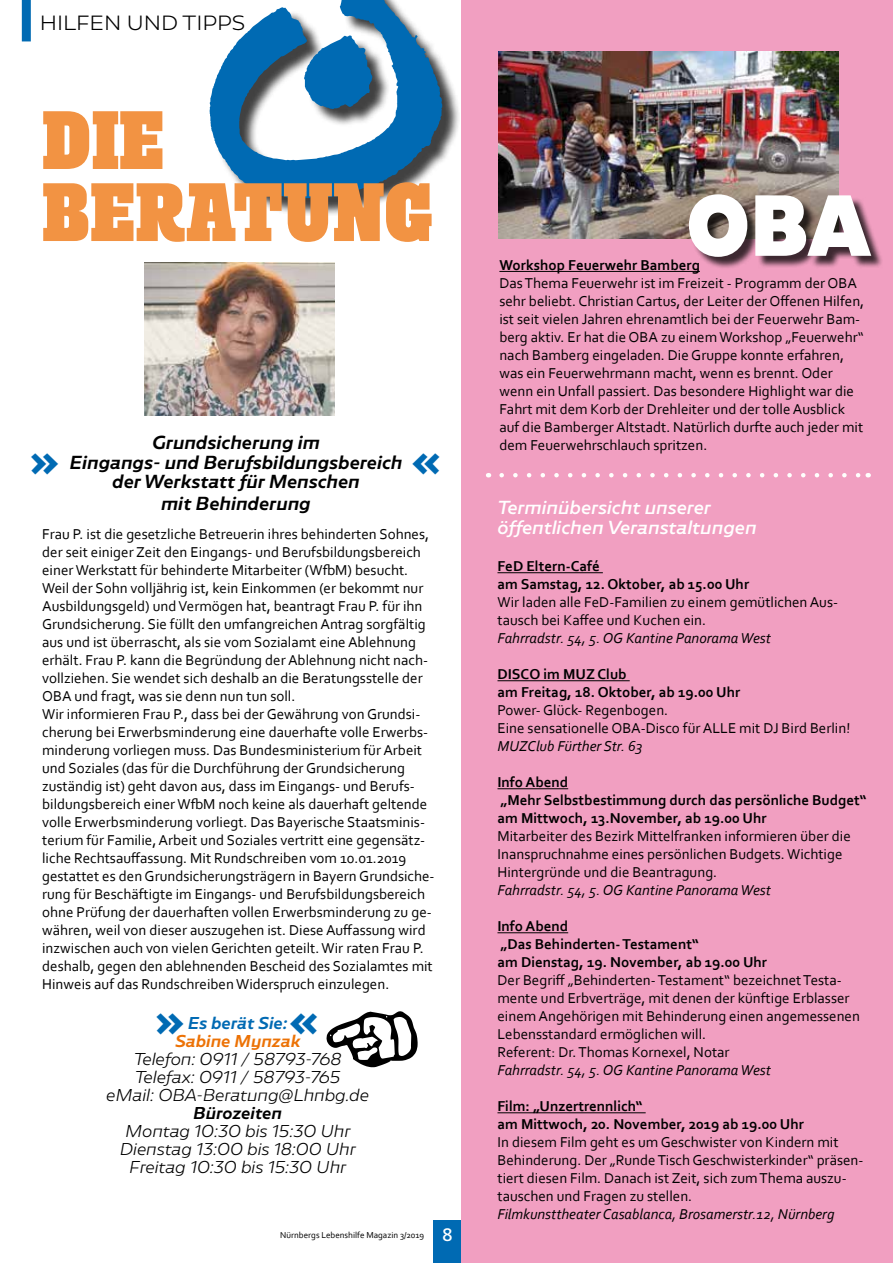
<style>
.page{position:relative;width:893px;height:1263px;background:#fff}
.page>*{position:absolute;margin:0;border:0;box-sizing:border-box;transform-origin:0 0}
.t1{font:82.5px/72px "Rita Ultra Bold DEMO";color:#f29343}
.t2{font:900 75.6px "Caprina";color:#fff;scale:.88 1}
.t3{font:900 36px "Caprina";color:#006ab3}
.t4{font:300 18px "Caprina";color:#000}
.t5{font:italic 500 16.5px/19.8px "Caprina";color:#000;text-align:center}
.t6{font:italic 16.5px/19.8px "Caprina";color:#fff}
.t7{font:15px/18px "Corbel";color:#000}
.t8{font:700 15px/18px "Corbel";color:#000}
.t9{font:italic 15px "Corbel";color:#000}
.t10{font:italic 300 15px/18px "Caprina";color:#000;text-align:center}
.t11{font:italic 500 15px "Caprina";color:#ec7206}
.t12{font:italic 500 15px "Caprina";color:#006ab3}
.t13{font:italic 500 15px "Caprina";color:#000}
.t14{font:9px "Corbel";color:#000}
.s1{font-family:"Frutiger";font-size:18px;color:#fff}
</style>
<div class="page">
<div style="left:433px;top:1220px;width:27px;height:43px;background:#006ab3"></div>
<div style="left:461px;top:0;width:432px;height:1263px;background:#f19fc1"></div>
<div style="left:212px;top:0;width:248px;height:217px;background:#000;opacity:.75"></div>
<svg style="left:210px;top:0;width:232px;height:198px"></svg>
<svg style="left:304px;top:36px;width:68px;height:73px;background:#307cb1"></svg>
<svg style="left:326px;top:1011px;width:92px;height:56px"></svg>
<img style="left:144px;top:263px;width:190px;height:153px">
<hr style="left:497px;top:572px;width:106px;height:1px;background:#000">
<hr style="left:497px;top:680px;width:133px;height:1px;background:#000">
<hr style="left:497px;top:788px;width:71px;height:1px;background:#000">
<hr style="left:497px;top:932px;width:71px;height:1px;background:#000">
<hr style="left:497px;top:1112px;width:149px;height:1px;background:#000">
<div style="left:22px;top:0;width:9px;height:41px;background:#006ab3"></div>
<hr style="left:499px;top:271px;width:201px;height:1px;background:#000">
<img style="left:499px;top:51px;width:340px;height:187px">
<svg style="left:502px;top:473px;width:359px;height:4px"></svg>
<div style="left:691px;top:196px;width:192px;height:73px;background:#000;opacity:.75"></div>
<p class="t4" style="left:40px;top:10px;width:207px">HILFEN UND TIPPS</p>
<h1 class="t1" style="left:42px;top:108px;width:391px">DIE<br>BERATUNG</h1>
<p class="t5" style="left:70px;top:432px;width:334px">Grundsicherung im<br>Eingangs- und Berufsbildungsbereich der Werkstatt für Menschen</p>
<p class="t5" style="left:161px;top:493px;width:151px">mit Behinderung</p>
<p class="t7" style="left:42px;top:524px;width:394px">Frau P. ist die gesetzliche Betreuerin ihres behinderten Sohnes, der seit einiger Zeit den Eingangs- und Berufsbildungsbereich einer Werkstatt für behinderte Mitarbeiter (WfbM) besucht.<br>Weil der Sohn volljährig ist, kein Einkommen (er bekommt nur Ausbildungsgeld) und Vermögen hat, beantragt Frau P. für ihn Grundsicherung. Sie füllt den umfangreichen Antrag sorgfältig aus und ist überrascht, als sie vom Sozialamt eine Ablehnung erhält. Frau P. kann die Begründung der Ablehnung nicht nach&shy;vollziehen. Sie wendet sich deshalb an die Beratungsstelle der OBA und fragt, was sie denn nun tun soll.<br>Wir informieren Frau P., dass bei der Gewährung von Grundsi&shy;cherung bei Erwerbsminderung eine dauerhafte volle Erwerbs&shy;minderung vorliegen muss. Das Bundesministerium für Arbeit und Soziales (das für die Durchführung der Grundsicherung zuständig ist) geht davon aus, dass im Eingangs- und Berufs&shy;bildungsbereich einer WfbM noch keine als dauerhaft geltende volle Erwerbsminderung vorliegt. Das Bayerische Staatsminis&shy;terium für Familie, Arbeit und Soziales vertritt eine gegensätz&shy;liche Rechtsauffassung. Mit Rundschreiben vom 10.01.2019 gestattet es den Grundsicherungsträgern in Bayern Grundsiche&shy;rung für Beschäftigte im Eingangs- und Berufsbildungsbereich ohne Prüfung der dauerhaften vollen Erwerbsminderung zu ge&shy;währen, weil von dieser auszugehen ist. Diese Auffassung wird inzwischen auch von vielen Gerichten geteilt. Wir raten Frau P. deshalb, gegen den ablehnenden Bescheid des Sozialamtes mit Hinweis auf das Rundschreiben Widerspruch einzulegen.</p>
<h3 class="t3" style="left:30px;top:434px;width:31px">»</h3>
<h3 class="t3" style="left:412px;top:434px;width:31px">«</h3>
<h3 class="t3" style="left:155px;top:994px;width:31px">»</h3>
<h3 class="t3" style="left:289px;top:994px;width:31px">«</h3>
<p class="t12" style="left:188px;top:1012px;width:101px">Es berät Sie:</p>
<p class="t11" style="left:175px;top:1030px;width:127px">Sabine Mynzak</p>
<p class="t10" style="left:106px;top:1049px;width:264px">Telefon: 0911 / 58793-768<br>Telefax: 0911 / 58793-765<br>eMail: OBA-Beratung@Lhnbg.de</p>
<p class="t13" style="left:193px;top:1102px;width:90px">Bürozeiten</p>
<p class="t10" style="left:120px;top:1121px;width:238px">Montag 10:30 bis 15:30 Uhr<br>Dienstag 13:00 bis 18:00 Uhr<br>Freitag 10:30 bis 15:30 Uhr</p>
<p class="t14" style="left:280px;top:1229px;width:174px">Nürnbergs Lebenshilfe Magazin 3/2019 <span class="s1">8</span></p>
<h2 class="t2" style="left:686px;top:172px;width:211px">OBA</h2>
<p class="t8" style="left:499px;top:256px;width:202px">Workshop Feuerwehr Bamberg</p>
<p class="t7" style="left:499px;top:274px;width:366px">Das Thema Feuerwehr ist im Freizeit - Programm der OBA sehr beliebt. Christian Cartus, der Leiter der Offenen Hilfen, ist seit vielen Jahren ehrenamtlich bei der Feuerwehr Bam&shy;berg aktiv. Er hat die OBA zu einem Workshop „Feuerwehr“ nach Bamberg eingeladen. Die Gruppe konnte erfahren, was ein Feuerwehrmann macht, wenn es brennt. Oder wenn ein Unfall passiert. Das besondere Highlight war die Fahrt mit dem Korb der Drehleiter und der tolle Ausblick auf die Bamberger Altstadt. Natürlich durfte auch jeder mit dem Feuerwehrschlauch spritzen.</p>
<p class="t6" style="left:497px;top:497px;width:261px">Terminübersicht unserer öffentlichen Veranstaltungen</p>
<p class="t8" style="left:497px;top:557px;width:253px">FeD Eltern-Café<br>am Samstag, 12. Oktober, ab 15.00 Uhr</p>
<p class="t7" style="left:497px;top:593px;width:342px">Wir laden alle FeD-Familien zu einem gemütlichen Aus&shy;tausch bei Kaffee und Kuchen ein.</p>
<p class="t9" style="left:497px;top:629px;width:275px">Fahrradstr. 54, 5. OG Kantine Panorama West</p>
<p class="t8" style="left:497px;top:665px;width:244px">DISCO im MUZ Club<br>am Freitag, 18. Oktober, ab 19.00 Uhr</p>
<p class="t7" style="left:497px;top:701px;width:354px">Power- Glück- Regenbogen.<br>Eine sensationelle OBA-Disco für ALLE mit DJ Bird Berlin!</p>
<p class="t9" style="left:497px;top:737px;width:147px">MUZClub Fürther Str. 63</p>
<p class="t8" style="left:497px;top:773px;width:371px">Info Abend<br>„Mehr Selbstbestimmung durch das persönliche Budget“ am Mittwoch, 13.November, ab 19.00 Uhr</p>
<p class="t7" style="left:497px;top:827px;width:355px">Mitarbeiter des Bezirk Mittelfranken informieren über die<br>Inanspruchnahme eines persönlichen Budgets. Wichtige<br>Hintergründe und die Beantragung.</p>
<p class="t9" style="left:497px;top:881px;width:275px">Fahrradstr. 54, 5. OG Kantine Panorama West</p>
<p class="t8" style="left:497px;top:917px;width:271px">Info Abend<br>„Das Behinderten- Testament“<br>am Dienstag, 19. November, ab 19.00 Uhr</p>
<p class="t7" style="left:497px;top:971px;width:364px">Der Begriff „Behinderten- Testament“ bezeichnet Testa&shy;mente und Erbverträge, mit denen der künftige Erblasser einem Angehörigen mit Behinderung einen angemessenen Lebensstandard ermöglichen will.<br>Referent: Dr. Thomas Kornexel, Notar</p>
<p class="t9" style="left:497px;top:1061px;width:275px">Fahrradstr. 54, 5. OG Kantine Panorama West</p>
<p class="t8" style="left:497px;top:1097px;width:308px">Film: „Unzertrennlich“<br>am Mittwoch, 20. November, 2019 ab 19.00 Uhr</p>
<p class="t7" style="left:497px;top:1133px;width:367px">In diesem Film geht es um Geschwister von Kindern mit Behinderung. Der „Runde Tisch Geschwisterkinder“ präsen&shy;tiert diesen Film. Danach ist Zeit, sich zum Thema auszu&shy;tauschen und Fragen zu stellen.</p>
<p class="t9" style="left:497px;top:1205px;width:338px">Filmkunsttheater Casablanca, Brosamerstr.12, Nürnberg</p>
</div>
